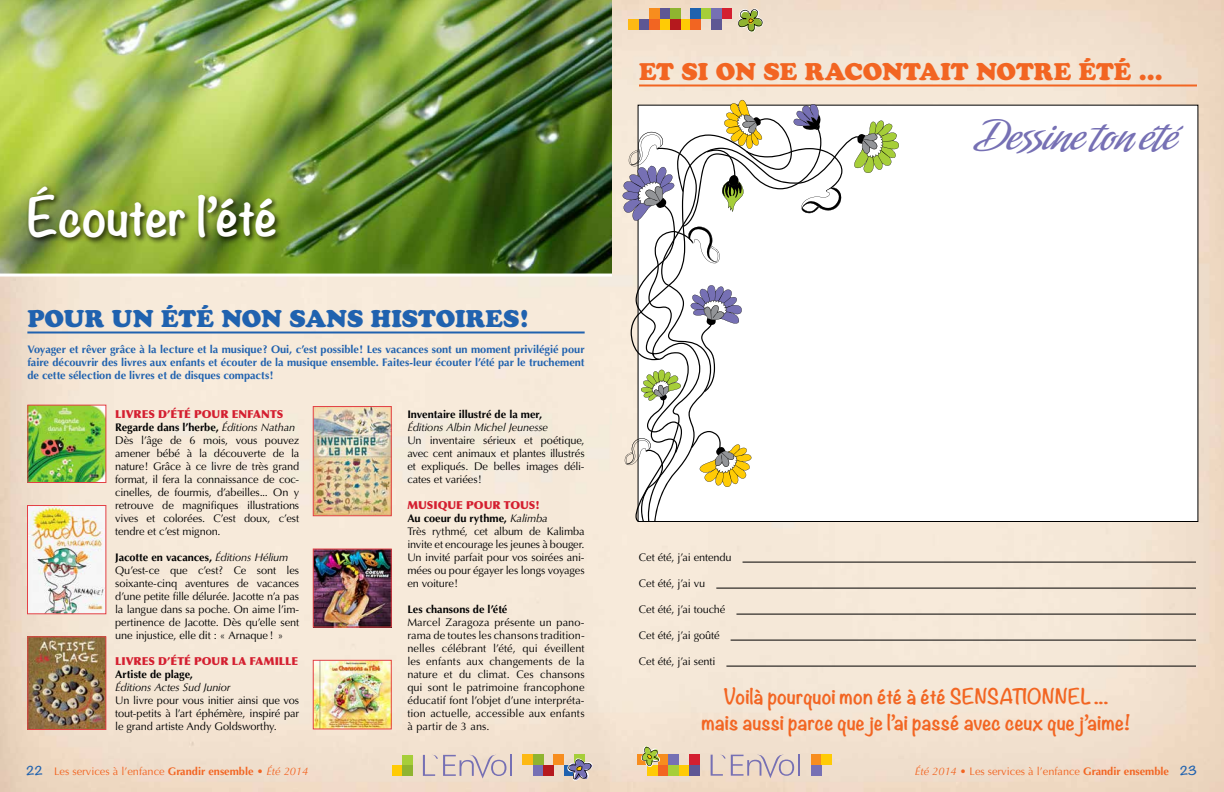
<style>
.page{position:relative;width:1224px;height:792px;background:#fff}
.page>*{position:absolute;margin:0;border:0;box-sizing:border-box;transform-origin:0 0}
.t1{font:48px "Amorinda";letter-spacing:.01em;color:#7670b4}
.t2{font:700 48px "Noteworthy";letter-spacing:-.015em;color:#fff}
.t3{font:24px "Cooper Black Std";color:#2062af}
.t4{font:24px "Cooper Black Std";color:#f26522}
.t5{font:700 19px/26px "Noteworthy";color:#f26522;text-align:center}
.t6{font:11px/13px "Optima LT Std";letter-spacing:-.01em;color:#000;text-align:justify}
.t7{font:700 11px/13px "Optima LT Std";color:#2062af;text-align:justify}
.t8{font:11px "Optima LT Std";color:#f26522}
.t9{font:700 11px "Optima LT Std";color:#000}
.t10{font:italic 11px "Optima LT Std";letter-spacing:-.01em;color:#000}
.t11{font:900 11px "Optima LT Std";color:#d41f30}
.s1{font-weight:900;color:#d41f30}
.s2{font-weight:700}
.s3{font-style:italic}
.s4{font-family:"Noteworthy";font-weight:700;color:#2062af}
</style>
<div class="page">
<img style="left:0;top:277px;width:612px;height:515px">
<img style="left:612px;top:0;width:612px;height:792px">
<div style="left:554px;top:755px;width:10px;height:10px;background:#f78d1e"></div>
<div style="left:574px;top:755px;width:11px;height:10px;background:#a6ce39"></div>
<div style="left:533px;top:755px;width:10px;height:10px;background:#8fb430"></div>
<div style="left:533px;top:765px;width:10px;height:10px;background:#7670b4"></div>
<div style="left:564px;top:765px;width:10px;height:10px;background:#2062af"></div>
<div style="left:523px;top:755px;width:10px;height:10px;background:#fdb913"></div>
<div style="left:543px;top:765px;width:11px;height:10px;background:#b5191e"></div>
<svg style="left:567px;top:758px;width:26px;height:23px"></svg>
<div style="left:689px;top:765px;width:10px;height:10px;background:#5e5794"></div>
<div style="left:658px;top:755px;width:10px;height:10px;background:#f78d1e"></div>
<div style="left:658px;top:765px;width:10px;height:10px;background:#f26522"></div>
<div style="left:637px;top:755px;width:10px;height:10px;background:#f78d1e"></div>
<div style="left:679px;top:765px;width:10px;height:10px;background:#ffcb05"></div>
<div style="left:668px;top:755px;width:11px;height:10px;background:#7670b4"></div>
<div style="left:668px;top:765px;width:11px;height:10px;background:#a6ce39"></div>
<div style="left:647px;top:765px;width:11px;height:10px;background:#ffcb05"></div>
<div style="left:689px;top:755px;width:10px;height:10px;background:#d41f30"></div>
<svg style="left:641px;top:746px;width:19px;height:21px"></svg>
<hr style="left:510px;top:755px;width:2px;height:21px;background:#7670b4">
<svg style="left:423px;top:754px;width:83px;height:25px;background:#d9cac8"></svg>
<hr style="left:798px;top:754px;width:2px;height:22px;background:#7670b4">
<svg style="left:711px;top:753px;width:83px;height:25px;background:#d9c9c6"></svg>
<div style="left:722px;top:9px;width:10px;height:10px;background:#d41f30"></div>
<div style="left:629px;top:19px;width:10px;height:10px;background:#fdb913"></div>
<div style="left:660px;top:9px;width:10px;height:10px;background:#5e5794"></div>
<div style="left:660px;top:19px;width:10px;height:10px;background:#ffcb05"></div>
<div style="left:701px;top:9px;width:10px;height:10px;background:#a6ce39"></div>
<div style="left:680px;top:19px;width:11px;height:10px;background:#ffcb05"></div>
<div style="left:639px;top:19px;width:10px;height:10px;background:#5e5794"></div>
<div style="left:670px;top:9px;width:10px;height:10px;background:#8fb430"></div>
<div style="left:670px;top:19px;width:10px;height:10px;background:#b5191e"></div>
<div style="left:711px;top:9px;width:11px;height:10px;background:#7670b4"></div>
<div style="left:711px;top:19px;width:11px;height:10px;background:#5e5794"></div>
<div style="left:691px;top:9px;width:10px;height:10px;background:#2062af"></div>
<div style="left:691px;top:19px;width:10px;height:10px;background:#f26522"></div>
<div style="left:649px;top:9px;width:11px;height:10px;background:#f78d1e"></div>
<div style="left:649px;top:19px;width:11px;height:10px;background:#f26522"></div>
<svg style="left:737px;top:8px;width:26px;height:24px"></svg>
<div style="left:392px;top:766px;width:10px;height:10px;background:#ffcb05"></div>
<div style="left:402px;top:755px;width:11px;height:11px;background:#a6ce39"></div>
<div style="left:402px;top:766px;width:11px;height:10px;background:#8fb430"></div>
<div style="left:811px;top:755px;width:11px;height:10px;background:#f78d1e"></div>
<div style="left:811px;top:765px;width:11px;height:10px;background:#7670b4"></div>
<div style="left:822px;top:755px;width:10px;height:10px;background:#ffcb05"></div>
<hr style="left:27px;top:332px;width:558px;height:2px;background:#2062af">
<img style="left:0;top:0;width:612px;height:274px">
<div style="left:26px;top:184px;width:257px;height:61px;background:#000;opacity:.75"></div>
<hr style="left:639px;top:84px;width:558px;height:2px;background:#f26522">
<hr style="left:743px;top:562px;width:453px;height:1px;background:#000">
<hr style="left:716px;top:588px;width:480px;height:1px;background:#000">
<hr style="left:736px;top:614px;width:460px;height:1px;background:#000">
<hr style="left:731px;top:640px;width:465px;height:1px;background:#000">
<hr style="left:726px;top:666px;width:470px;height:1px;background:#000">
<div style="left:638px;top:105px;width:560px;height:417px;background:#fff"></div>
<svg style="left:853px;top:120px;width:46px;height:53px"></svg>
<svg style="left:622px;top:99px;width:223px;height:423px"></svg>
<img style="left:29px;top:407px;width:75px;height:74px">
<div style="left:27px;top:405px;width:79px;height:78px;border:1px solid #e34045"></div>
<img style="left:29px;top:507px;width:75px;height:105px">
<div style="left:27px;top:505px;width:79px;height:109px;border:1px solid #e34045"></div>
<img style="left:29px;top:638px;width:75px;height:90px">
<div style="left:27px;top:636px;width:79px;height:94px;border:1px solid #e34045"></div>
<img style="left:315px;top:408px;width:75px;height:106px">
<div style="left:313px;top:406px;width:79px;height:110px;border:1px solid #e34045"></div>
<img style="left:315px;top:551px;width:75px;height:75px">
<div style="left:313px;top:549px;width:79px;height:79px;border:1px solid #e34045"></div>
<img style="left:315px;top:662px;width:75px;height:65px">
<div style="left:313px;top:660px;width:79px;height:69px;border:1px solid #e34045"></div>
<h2 class="t4" style="left:639px;top:57px;width:525px">ET SI ON SE RACONTAIT NOTRE ÉTÉ …</h2>
<h1 class="t2" style="left:27px;top:174px;width:253px">Écouter l’été</h1>
<h2 class="t3" style="left:27px;top:304px;width:502px">POUR UN ÉTÉ NON SANS HISTOIRES!</h2>
<p class="t7" style="left:27px;top:343px;width:559px">Voyager et rêver grâce à la lecture et la musique? Oui, c’est possible! Les vacances sont un moment privilégié pour faire découvrir des livres aux enfants et écouter de la musique ensemble. Faites-leur écouter l’été par le truchement de cette sélection de livres et de disques compacts!</p>
<p class="t6" style="left:115px;top:408px;width:186px;text-align:left"><span class="s1">LIVRES D’ÉTÉ POUR ENFANTS </span><span class="s2">Regarde dans l’herbe,</span> <span class="s3">Éditions Nathan </span>Dès l’âge de 6 mois, vous pouvez amener bébé à la découverte de la nature! Grâce à ce livre de très grand format, il fera la connaissance de coc&shy;cinelles, de fourmis, d’abeilles... On y retrouve de magnifiques illustrations vives et colorées. C’est doux, c’est tendre et c’est mignon.</p>
<p class="t6" style="left:115px;top:551px;width:186px;text-align:left"><span class="s2">Jacotte en vacances,</span> <span class="s3">Éditions Hélium </span>Qu’est-ce que c’est? Ce sont les soixante-cinq aventures de vacances d’une petite fille délurée. Jacotte n’a pas la langue dans sa poche. On aime l’im&shy;pertinence de Jacotte. Dès qu’elle sent une injustice, elle dit : « Arnaque ! »</p>
<p class="t11" style="left:115px;top:654px;width:184px">LIVRES D’ÉTÉ POUR LA FAMILLE</p>
<p class="t9" style="left:115px;top:668px;width:79px">Artiste de plage,</p>
<p class="t10" style="left:115px;top:681px;width:117px">Éditions Actes Sud Junior</p>
<p class="t6" style="left:115px;top:694px;width:186px">Un livre pour vous initier ainsi que vos tout-petits à l’art éphémère, inspiré par le grand artiste Andy Goldsworthy.</p>
<p class="t9" style="left:407px;top:408px;width:136px">Inventaire illustré de la mer,</p>
<p class="t10" style="left:407px;top:421px;width:142px">Éditions Albin Michel Jeunesse</p>
<p class="t6" style="left:407px;top:434px;width:179px">Un inventaire sérieux et poétique, avec cent animaux et plantes illustrés et expliqués. De belles images déli&shy;cates et variées!</p>
<p class="t6" style="left:407px;top:499px;width:179px;text-align:left"><span class="s1">MUSIQUE POUR TOUS!<br></span><span class="s2">Au coeur du rythme,</span> <span class="s3">Kalimba<br></span>Très rythmé, cet album de Kalimba invite et encourage les jeunes à bouger.<br>Un invité parfait pour vos soirées ani&shy;mées ou pour égayer les longs voyages en voiture!</p>
<p class="t9" style="left:407px;top:603px;width:102px">Les chansons de l’été</p>
<p class="t6" style="left:407px;top:616px;width:179px">Marcel Zaragoza présente un pano&shy;rama de toutes les chansons tradition&shy;nelles célébrant l’été, qui éveillent les enfants aux changements de la nature et du climat. Ces chansons qui sont le patrimoine francophone éducatif font l’objet d’une interpréta&shy;tion actuelle, accessible aux enfants à partir de 3 ans.</p>
<h1 class="t1" style="left:978px;top:110px;width:200px">Dessine ton été</h1>
<p class="t6" style="left:639px;top:551px;width:94px">Cet été, j’ai entendu</p>
<p class="t6" style="left:639px;top:577px;width:68px">Cet été, j’ai vu</p>
<p class="t6" style="left:639px;top:603px;width:88px">Cet été, j’ai touché</p>
<p class="t6" style="left:639px;top:629px;width:82px">Cet été, j’ai goûté</p>
<p class="t6" style="left:639px;top:655px;width:78px">Cet été, j’ai senti</p>
<h3 class="t5" style="left:701px;top:683px;width:431px">Voilà pourquoi mon été à été SENSATIONNEL...<br>mais aussi parce que je l’ai passé avec ceux que j’aime!</h3>
<p class="t8" style="left:27px;top:765px;width:283px"><span class="s4">22</span> Les services à l’enfance <span class="s2">Grandir ensemble</span> • <span class="s3">Été 2014</span></p>
<p class="t8" style="left:915px;top:765px;width:284px"><span class="s3">Été 2014</span> • Les services à l’enfance <span class="s2">Grandir ensemble</span> <span class="s4">23</span></p>
</div>
